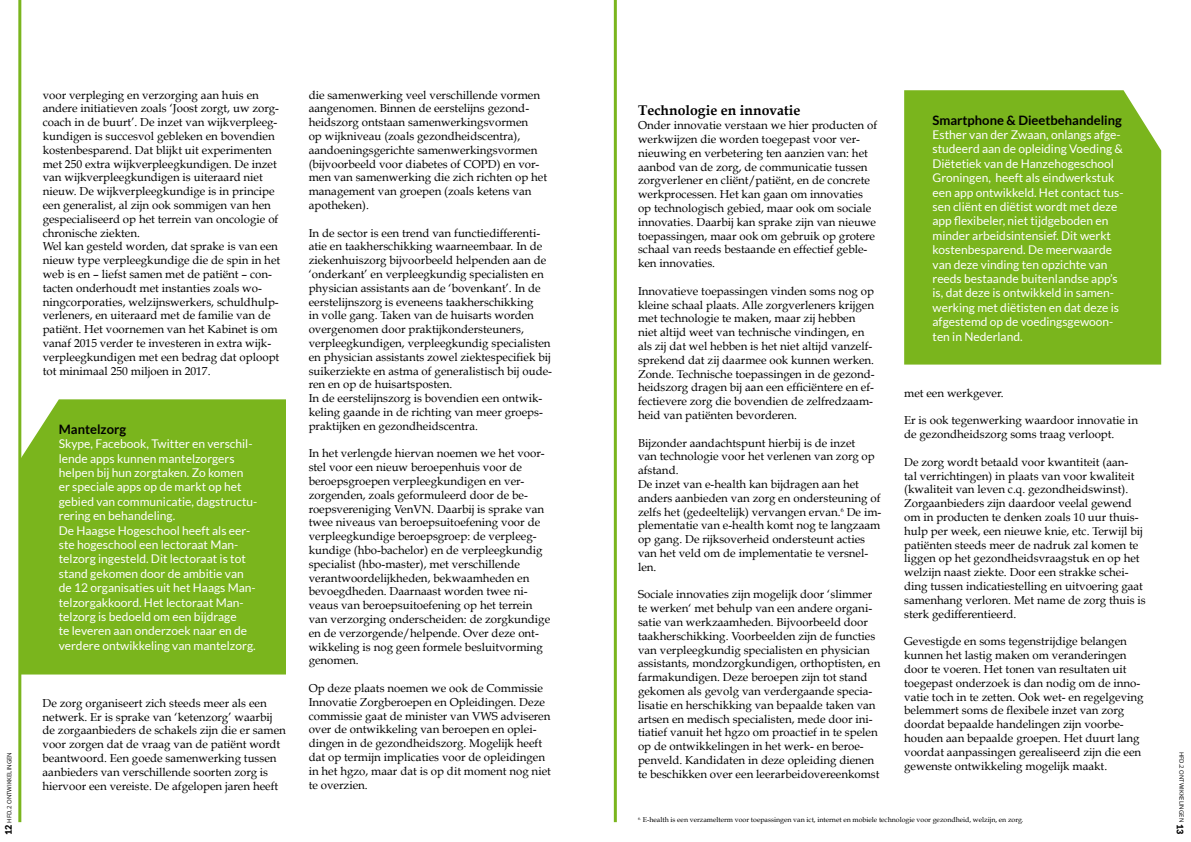
<style>
.page{position:relative;width:1191px;height:842px;background:#fff}
.page>*{position:absolute;margin:0;border:0;box-sizing:border-box;transform-origin:0 0}
.t1{font:700 14px "Book Antiqua";color:#000}
.t2{font:700 13px "Lato";color:#000}
.t3{font:12px/14.4px "Lato";color:#fff}
.t4{font:11.5px/13.8px "Book Antiqua";color:#000}
.t5{font:900 9px "Lato";color:#000}
.t6{font:7px "Book Antiqua";color:#000}
.t7{font:6px "Open Sans";color:#000}
.s1{font-family:"Lato";font-weight:900;font-size:9px}
</style>
<div class="page">
<hr style="left:18px;top:0;width:3px;height:822px;background:#7ab51d">
<hr style="left:614px;top:0;width:3px;height:822px;background:#7ab51d">
<div style="left:21px;top:399px;width:265px;height:275px;background:#7ab51d"></div>
<div style="left:904px;top:90px;width:257px;height:275px;background:#7ab51d"></div>
<p class="t7" style="left:5px;top:835px;width:84px;rotate:-90deg"><span class="s1">12</span> HFD.2 ONTWIKKELINGEN</p>
<p class="t4" style="left:43px;top:88px;width:239px">voor verpleging en verzorging aan huis en andere initiatieven zoals ‘Joost zorgt, uw zorg&shy;coach in de buurt’. De inzet van wijkverpleeg&shy;kundigen is succesvol gebleken en bovendien kostenbesparend. Dat blijkt uit experimenten met 250 extra wijkverpleegkundigen. De inzet van wijkverpleegkundigen is uiteraard niet nieuw. De wijkverpleegkundige is in principe een generalist, al zijn ook sommigen van hen gespecialiseerd op het terrein van oncologie of chronische ziekten.<br>Wel kan gesteld worden, dat sprake is van een nieuw type verpleegkundige die de spin in het web is en – liefst samen met de patiënt – con&shy;tacten onderhoudt met instanties zoals wo&shy;ningcorporaties, welzijnswerkers, schuldhulp&shy;verleners, en uiteraard met de familie van de patiënt. Het voornemen van het Kabinet is om vanaf 2015 verder te investeren in extra wijk&shy;verpleegkundigen met een bedrag dat oploopt tot minimaal 250 miljoen in 2017.</p>
<p class="t2" style="left:59px;top:422px;width:69px">Mantelzorg</p>
<p class="t3" style="left:59px;top:436px;width:200px">Skype, Facebook, Twitter en verschil&shy;lende apps kunnen mantelzorgers helpen bij hun zorgtaken. Zo komen er speciale apps op de markt op het gebied van communicatie, dagstructu&shy;rering en behandeling.<br>De Haagse Hogeschool heeft als eer&shy;ste hogeschool een lectoraat Man&shy;telzorg ingesteld. Dit lectoraat is tot stand gekomen door de ambitie van de 12 organisaties uit het Haags Man&shy;telzorgakkoord. Het lectoraat Man&shy;telzorg is bedoeld om een bijdrage<br>te leveren aan onderzoek naar en de verdere ontwikkeling van mantelzorg.</p>
<p class="t4" style="left:43px;top:696px;width:245px">De zorg organiseert zich steeds meer als een netwerk. Er is sprake van ‘ketenzorg’ waarbij de zorgaanbieders de schakels zijn die er samen voor zorgen dat de vraag van de patiënt wordt beantwoord. Een goede samenwerking tussen aanbieders van verschillende soorten zorg is hiervoor een vereiste. De afgelopen jaren heeft</p>
<p class="t4" style="left:309px;top:88px;width:240px">die samenwerking veel verschillende vormen aangenomen. Binnen de eerstelijns gezond&shy;heidszorg ontstaan samenwerkingsvormen<br>op wijkniveau (zoals gezondheidscentra), aandoeningsgerichte samenwerkingsvormen (bijvoorbeeld voor diabetes of COPD) en vor&shy;men van samenwerking die zich richten op het management van groepen (zoals ketens van apotheken).</p>
<p class="t4" style="left:309px;top:226px;width:245px">In de sector is een trend van functiedifferenti&shy;atie en taakherschikking waarneembaar. In de ziekenhuiszorg bijvoorbeeld helpenden aan de ‘onderkant’ en verpleegkundig specialisten en physician assistants aan de ‘bovenkant’. In de eerstelijnszorg is eveneens taakherschikking<br>in volle gang. Taken van de huisarts worden overgenomen door praktijkondersteuners, verpleegkundigen, verpleegkundig specialisten en physician assistants zowel ziektespecifiek bij suikerziekte en astma of generalistisch bij oude&shy;ren en op de huisartsposten.<br>In de eerstelijnszorg is bovendien een ontwik&shy;keling gaande in de richting van meer groeps&shy;praktijken en gezondheidscentra.</p>
<p class="t4" style="left:309px;top:447px;width:243px">In het verlengde hiervan noemen we het voor&shy;stel voor een nieuw beroepenhuis voor de beroepsgroepen verpleegkundigen en ver&shy;zorgenden, zoals geformuleerd door de be&shy;roepsvereniging VenVN. Daarbij is sprake van twee niveaus van beroepsuitoefening voor de verpleegkundige beroepsgroep: de verpleeg&shy;kundige (hbo-bachelor) en de verpleegkundig specialist (hbo-master), met verschillende verantwoordelijkheden, bekwaamheden en bevoegdheden. Daarnaast worden twee ni&shy;veaus van beroepsuitoefening op het terrein van verzorging onderscheiden: de zorgkundige en de verzorgende/helpende. Over deze ont&shy;wikkeling is nog geen formele besluitvorming genomen.</p>
<p class="t4" style="left:309px;top:681px;width:244px">Op deze plaats noemen we ook de Commissie Innovatie Zorgberoepen en Opleidingen. Deze commissie gaat de minister van VWS adviseren over de ontwikkeling van beroepen en oplei&shy;dingen in de gezondheidszorg. Mogelijk heeft dat op termijn implicaties voor de opleidingen in het hgzo, maar dat is op dit moment nog niet te overzien.</p>
<p class="t1" style="left:638px;top:102px;width:164px">Technologie en innovatie</p>
<p class="t4" style="left:638px;top:118px;width:241px">Onder innovatie verstaan we hier producten of werkwijzen die worden toegepast voor ver&shy;nieuwing en verbetering ten aanzien van: het aanbod van de zorg, de communicatie tussen zorgverlener en cliënt/patiënt, en de concrete werkprocessen. Het kan gaan om innovaties op technologisch gebied, maar ook om sociale innovaties. Daarbij kan sprake zijn van nieuwe toepassingen, maar ook om gebruik op grotere schaal van reeds bestaande en effectief geble&shy;ken innovaties.</p>
<p class="t4" style="left:638px;top:284px;width:238px">Innovatieve toepassingen vinden soms nog op kleine schaal plaats. Alle zorgverleners krijgen met technologie te maken, maar zij hebben niet altijd weet van technische vindingen, en als zij dat wel hebben is het niet altijd vanzelf&shy;sprekend dat zij daarmee ook kunnen werken.<br>Zonde. Technische toepassingen in de gezond&shy;heidszorg dragen bij aan een efficiëntere en ef&shy;fectievere zorg die bovendien de zelfredzaam&shy;heid van patiënten bevorderen.</p>
<p class="t4" style="left:638px;top:436px;width:245px">Bijzonder aandachtspunt hierbij is de inzet<br>van technologie voor het verlenen van zorg op afstand.<br>De inzet van e-health kan bijdragen aan het anders aanbieden van zorg en ondersteuning of zelfs het (gedeeltelijk) vervangen ervan.<sup>6</sup> De im&shy;plementatie van e-health komt nog te langzaam op gang. De rijksoverheid ondersteunt acties van het veld om de implementatie te versnel&shy;len.</p>
<p class="t4" style="left:638px;top:588px;width:244px">Sociale innovaties zijn mogelijk door ‘slimmer te werken‘ met behulp van een andere organi&shy;satie van werkzaamheden. Bijvoorbeeld door taakherschikking. Voorbeelden zijn de functies van verpleegkundig specialisten en physician assistants, mondzorgkundigen, orthoptisten, en farmakundigen. Deze beroepen zijn tot stand gekomen als gevolg van verdergaande specia&shy;lisatie en herschikking van bepaalde taken van artsen en medisch specialisten, mede door ini&shy;tiatief vanuit het hgzo om proactief in te spelen op de ontwikkelingen in het werk- en beroe&shy;penveld. Kandidaten in deze opleiding dienen te beschikken over een leerarbeidovereenkomst</p>
<p class="t2" style="left:932px;top:112px;width:191px">Smartphone &amp; Dieetbehandeling</p>
<p class="t3" style="left:932px;top:127px;width:192px">Esther van der Zwaan, onlangs afge&shy;studeerd aan de opleiding Voeding &amp; Diëtetiek van de Hanzehogeschool Groningen, heeft als eindwerkstuk een app ontwikkeld. Het contact tus&shy;sen cliënt en diëtist wordt met deze app flexibeler, niet tijdgeboden en minder arbeidsintensief. Dit werkt kostenbesparend. De meerwaarde van deze vinding ten opzichte van reeds bestaande buitenlandse app’s is, dat deze is ontwikkeld in samen&shy;werking met diëtisten en dat deze is afgestemd op de voedingsgewoon&shy;ten in Nederland.</p>
<p class="t4" style="left:904px;top:386px;width:101px">met een werkgever.</p>
<p class="t4" style="left:904px;top:414px;width:235px">Er is ook tegenwerking waardoor innovatie in de gezondheidszorg soms traag verloopt.</p>
<p class="t4" style="left:904px;top:455px;width:243px">De zorg wordt betaald voor kwantiteit (aan-<br>tal verrichtingen) in plaats van voor kwaliteit (kwaliteit van leven c.q. gezondheidswinst).<br>Zorgaanbieders zijn daardoor veelal gewend om in producten te denken zoals 10 uur thuis&shy;hulp per week, een nieuwe knie, etc. Terwijl bij patiënten steeds meer de nadruk zal komen te liggen op het gezondheidsvraagstuk en op het welzijn naast ziekte. Door een strakke schei&shy;ding tussen indicatiestelling en uitvoering gaat samenhang verloren. Met name de zorg thuis is sterk gedifferentieerd.</p>
<p class="t4" style="left:904px;top:634px;width:241px">Gevestigde en soms tegenstrijdige belangen kunnen het lastig maken om veranderingen door te voeren. Het tonen van resultaten uit toegepast onderzoek is dan nodig om de inno&shy;vatie toch in te zetten. Ook wet- en regelgeving belemmert soms de flexibele inzet van zorg doordat bepaalde handelingen zijn voorbe&shy;houden aan bepaalde groepen. Het duurt lang voordat aanpassingen gerealiseerd zijn die een gewenste ontwikkeling mogelijk maakt.</p>
<p class="t6" style="left:638px;top:815px;width:387px"><sup>6.</sup> E-health is een verzamelterm voor toepassingen van ict, internet en mobiele technologie voor gezondheid, welzijn, en zorg.</p>
<p class="t7" style="left:1185px;top:752px;width:72px;rotate:90deg">HFD.2 ONTWIKKELINGEN</p>
<p class="t5" style="left:1185px;top:824px;width:12px;rotate:90deg">13</p>
</div>
